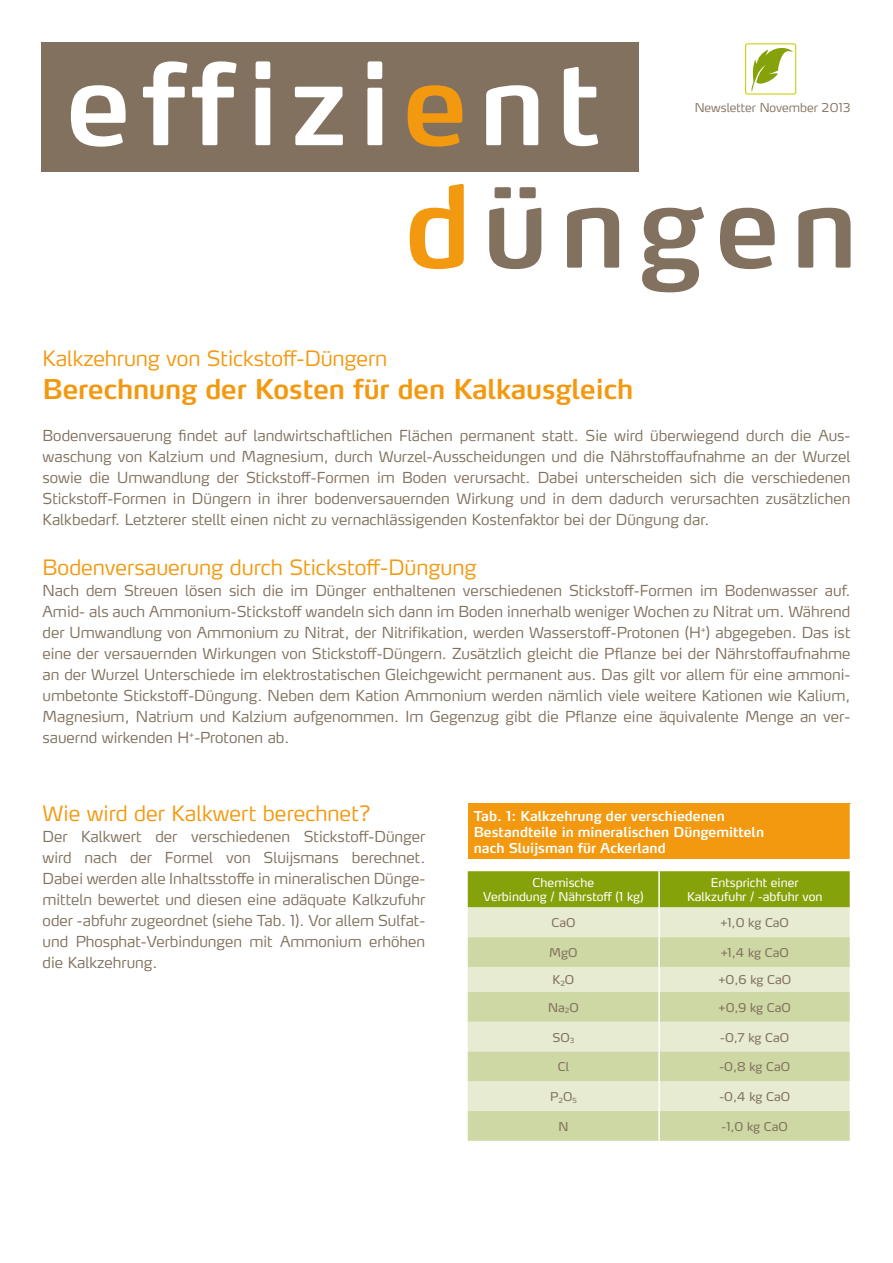
<style>
.page{position:relative;width:893px;height:1263px;background:#fff}
.page>*{position:absolute;margin:0;border:0;box-sizing:border-box;transform-origin:0 0}
.t1{font:600 27px "Yara Max LF";letter-spacing:-.005em;color:#f39910}
.t2{font:300 21px "Yara Max LF";color:#f39910}
.t3{font:300 15px/21px "Yara Max LF";color:#81715e;text-align:justify}
.t4{font:600 13.5px "Yara Max LF";color:#fff}
.t5{font:12px "Yara Max LF";color:#81715e}
.t6{font:12px "Yara Max LF";color:#fff}
.t7{font:300 12px "Yara Max LF";color:#81715e}
</style>
<div class="page">
<div style="left:41px;top:42px;width:598px;height:130px;background:#81715e"></div>
<svg style="left:71px;top:85px;width:55px;height:62px"></svg>
<svg style="left:143px;top:61px;width:93px;height:84px"></svg>
<svg style="left:255px;top:61px;width:15px;height:84px"></svg>
<svg style="left:295px;top:87px;width:48px;height:58px"></svg>
<svg style="left:367px;top:61px;width:15px;height:84px"></svg>
<svg style="left:408px;top:85px;width:54px;height:62px"></svg>
<svg style="left:486px;top:85px;width:52px;height:60px"></svg>
<svg style="left:564px;top:67px;width:34px;height:79px"></svg>
<svg style="left:410px;top:184px;width:54px;height:85px"></svg>
<svg style="left:489px;top:187px;width:52px;height:82px"></svg>
<svg style="left:567px;top:208px;width:52px;height:60px"></svg>
<svg style="left:642px;top:207px;width:62px;height:85px"></svg>
<svg style="left:720px;top:208px;width:55px;height:61px"></svg>
<svg style="left:798px;top:208px;width:52px;height:60px"></svg>
<svg style="left:751px;top:48px;width:42px;height:44px"></svg>
<div style="left:745px;top:43px;width:51px;height:52px;border:1px solid #cdcd00;border-radius:2px"></div>
<div style="left:468px;top:804px;width:382px;height:55px;background:#f39910"></div>
<div style="left:468px;top:907px;width:382px;height:30px;background:#e6ebd2"></div>
<svg style="left:468px;top:937px;width:382px;height:204px;background:#d8dfb7"></svg>
<div style="left:468px;top:871px;width:382px;height:36px;background:#86a20b"></div>
<hr style="left:658px;top:871px;width:2px;height:36px;background:#fff">
<hr style="left:658px;top:907px;width:2px;height:30px;background:#fff">
<hr style="left:658px;top:937px;width:2px;height:30px;background:#fff">
<hr style="left:658px;top:967px;width:2px;height:25px;background:#fff">
<hr style="left:658px;top:992px;width:2px;height:30px;background:#fff">
<hr style="left:658px;top:1022px;width:2px;height:29px;background:#fff">
<hr style="left:658px;top:1051px;width:2px;height:30px;background:#fff">
<hr style="left:658px;top:1081px;width:2px;height:30px;background:#fff">
<hr style="left:658px;top:1111px;width:2px;height:30px;background:#fff">
<p class="t7" style="left:695px;top:100px;width:157px">Newsletter November 2013</p>
<p class="t2" style="left:43px;top:345px;width:346px">Kalkzehrung von Stickstoff-Düngern</p>
<p class="t1" style="left:43px;top:372px;width:592px">Berechnung der Kosten für den Kalkausgleich</p>
<p class="t3" style="left:43px;top:425px;width:809px">Bodenversauerung findet auf landwirtschaftlichen Flächen permanent statt. Sie wird überwiegend durch die Aus&shy;waschung von Kalzium und Magnesium, durch Wurzel-Ausscheidungen und die Nährstoffaufnahme an der Wurzel sowie die Umwandlung der Stickstoff-Formen im Boden verursacht. Dabei unterscheiden sich die verschiedenen Stickstoff-Formen in Düngern in ihrer bodenversauernden Wirkung und in dem dadurch verursachten zusätzlichen Kalkbedarf. Letzterer stellt einen nicht zu vernachlässigenden Kostenfaktor bei der Düngung dar.</p>
<p class="t2" style="left:43px;top:554px;width:436px">Bodenversauerung durch Stickstoff-Düngung</p>
<p class="t3" style="left:43px;top:580px;width:809px">Nach dem Streuen lösen sich die im Dünger enthaltenen verschiedenen Stickstoff-Formen im Bodenwasser auf.<br>Amid- als auch Ammonium-Stickstoff wandeln sich dann im Boden innerhalb weniger Wochen zu Nitrat um. Während der Umwandlung von Ammonium zu Nitrat, der Nitrifikation, werden Wasserstoff-Protonen (H<sup>+</sup>) abgegeben. Das ist eine der versauernden Wirkungen von Stickstoff-Düngern. Zusätzlich gleicht die Pflanze bei der Nährstoffaufnahme an der Wurzel Unterschiede im elektrostatischen Gleichgewicht permanent aus. Das gilt vor allem für eine ammoni&shy;umbetonte Stickstoff-Düngung. Neben dem Kation Ammonium werden nämlich viele weitere Kationen wie Kalium, Magnesium, Natrium und Kalzium aufgenommen. Im Gegenzug gibt die Pflanze eine äquivalente Menge an ver&shy;sauernd wirkenden H<sup>+</sup>-Protonen ab.</p>
<p class="t2" style="left:43px;top:800px;width:330px">Wie wird der Kalkwert berechnet?</p>
<p class="t3" style="left:43px;top:825px;width:384px">Der Kalkwert der verschiedenen Stickstoff-Dünger wird nach der Formel von Sluijsmans berechnet.<br>Dabei werden alle Inhaltsstoffe in mineralischen Dünge&shy;mitteln bewertet und diesen eine adäquate Kalkzufuhr oder -abfuhr zugeordnet (siehe Tab. 1). Vor allem Sulfat&shy;und Phosphat-Verbindungen mit Ammonium erhöhen die Kalkzehrung.</p>
<p class="t4" style="left:474px;top:807px;width:252px">Tab. 1: Kalkzehrung der verschiedenen</p>
<p class="t4" style="left:474px;top:823px;width:292px">Bestandteile in mineralischen Düngemitteln</p>
<p class="t4" style="left:474px;top:840px;width:194px">nach Sluijsman für Ackerland</p>
<p class="t6" style="left:533px;top:875px;width:63px">Chemische</p>
<p class="t6" style="left:483px;top:889px;width:162px">Verbindung / Nährstoff (1 kg)</p>
<p class="t6" style="left:711px;top:875px;width:89px">Entspricht einer</p>
<p class="t6" style="left:687px;top:889px;width:137px">Kalkzufuhr / -abfuhr von</p>
<p class="t5" style="left:551px;top:915px;width:25px">CaO</p>
<p class="t5" style="left:721px;top:915px;width:70px">+1,0 kg CaO</p>
<p class="t5" style="left:549px;top:945px;width:30px">MgO</p>
<p class="t5" style="left:721px;top:945px;width:70px">+1,4 kg CaO</p>
<p class="t5" style="left:552px;top:972px;width:23px">K<sub>2</sub>O</p>
<p class="t5" style="left:718px;top:972px;width:74px">+0,6 kg CaO</p>
<p class="t5" style="left:548px;top:1000px;width:32px">Na<sub>2</sub>O</p>
<p class="t5" style="left:719px;top:1000px;width:74px">+0,9 kg CaO</p>
<p class="t5" style="left:552px;top:1029px;width:23px">SO<sub>3</sub></p>
<p class="t5" style="left:720px;top:1029px;width:70px">-0,7 kg CaO</p>
<p class="t5" style="left:558px;top:1059px;width:13px">Cl</p>
<p class="t5" style="left:719px;top:1059px;width:72px">-0,8 kg CaO</p>
<p class="t5" style="left:550px;top:1089px;width:28px">P<sub>2</sub>O<sub>5</sub></p>
<p class="t5" style="left:719px;top:1089px;width:72px">-0,4 kg CaO</p>
<p class="t5" style="left:558px;top:1119px;width:12px">N</p>
<p class="t5" style="left:722px;top:1119px;width:68px">-1,0 kg CaO</p>
</div>
